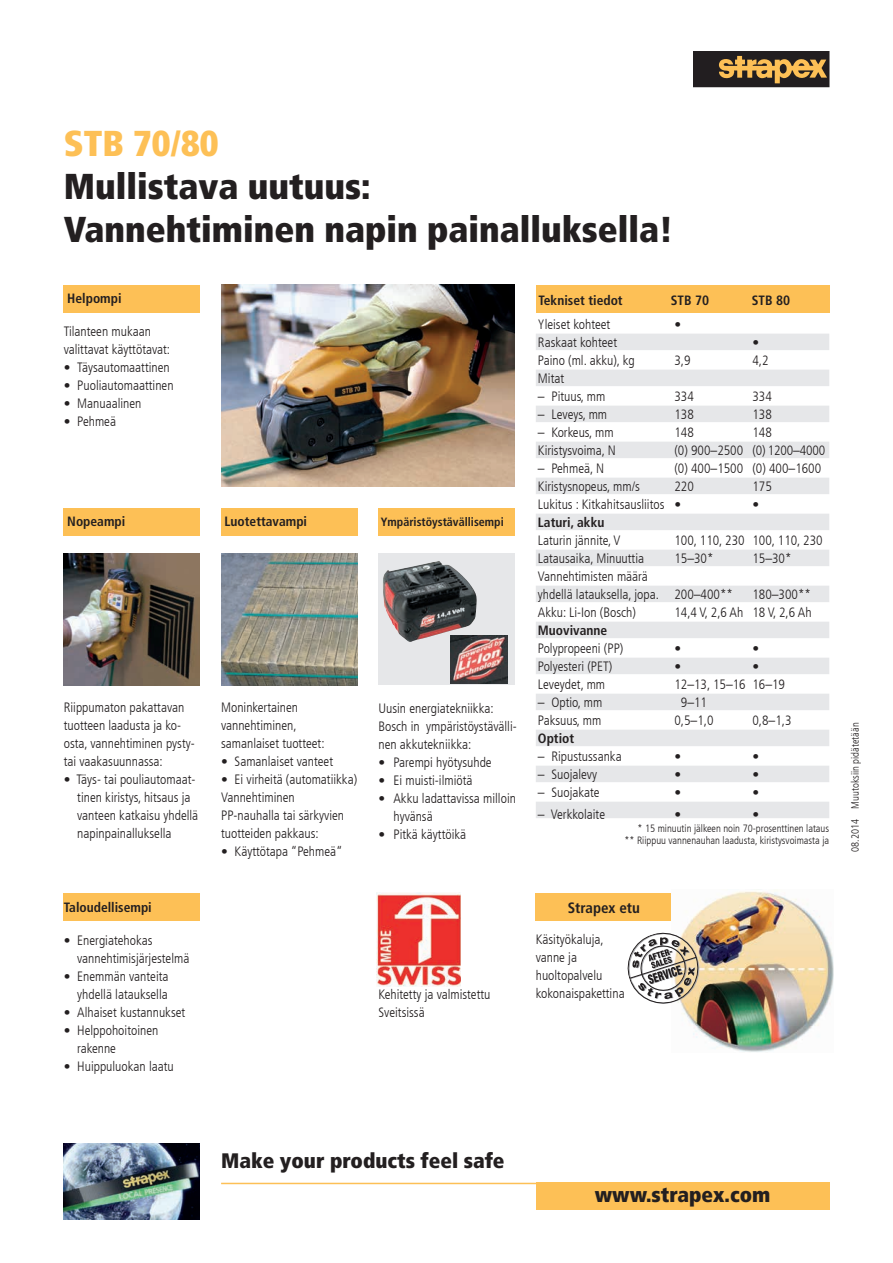
<style>
.page{position:relative;width:893px;height:1263px;background:#fff}
.page>*{position:absolute;margin:0;border:0;box-sizing:border-box;transform-origin:0 0}
.t1{font:900 condensed 36px "Frutiger LT Com";color:#231f20}
.t2{font:900 condensed 36px "Frutiger LT Com";color:#fdc056}
.t3{font:900 condensed 21px "Frutiger LT Com";color:#231f20}
.t4{font:700 condensed 15px "Frutiger LT Com";color:#231f20}
.t5{font:300 condensed 13.5px/18px "Frutiger LT Com";color:#231f20}
.t6{font:700 condensed 13.5px "Frutiger LT Com";color:#231f20}
.t7{font:700 condensed 12px "Frutiger LT Com";color:#231f20}
.t8{font:300 condensed 10.5px "Frutiger LT Com";color:#231f20}
</style>
<div class="page">
<div style="left:693px;top:51px;width:136px;height:36px;background:#221e20"></div>
<svg style="left:719px;top:56px;width:108px;height:27px"></svg>
<img style="left:221px;top:553px;width:136px;height:132px">
<img style="left:221px;top:285px;width:293px;height:202px">
<img style="left:64px;top:553px;width:136px;height:132px">
<div style="left:378px;top:553px;width:136px;height:132px;background:#e6e7e9"></div>
<img style="left:383px;top:561px;width:94px;height:81px">
<img style="left:451px;top:635px;width:56px;height:49px">
<div style="left:536px;top:893px;width:136px;height:28px;background:#fdc056"></div>
<div style="left:536px;top:285px;width:293px;height:28px;background:#fdc056"></div>
<div style="left:64px;top:285px;width:136px;height:28px;background:#fdc056"></div>
<div style="left:64px;top:507px;width:136px;height:28px;background:#fdc056"></div>
<div style="left:221px;top:507px;width:136px;height:28px;background:#fdc056"></div>
<div style="left:378px;top:507px;width:136px;height:28px;background:#fdc056"></div>
<div style="left:64px;top:893px;width:136px;height:28px;background:#fdc056"></div>
<img style="left:682px;top:890px;width:152px;height:162px">
<img style="left:377px;top:893px;width:84px;height:94px">
<img style="left:64px;top:1143px;width:136px;height:77px">
<div style="left:536px;top:1182px;width:293px;height:28px;background:#fdc056"></div>
<hr style="left:221px;top:1183px;width:460px;height:1px;background:#fdc056">
<img style="left:627px;top:924px;width:81px;height:89px">
<div style="left:536px;top:334px;width:293px;height:16px;background:#e6e7e9"></div>
<div style="left:536px;top:370px;width:293px;height:16px;background:#e6e7e9"></div>
<div style="left:536px;top:406px;width:293px;height:16px;background:#e6e7e9"></div>
<div style="left:536px;top:442px;width:293px;height:16px;background:#e6e7e9"></div>
<div style="left:536px;top:478px;width:293px;height:16px;background:#e6e7e9"></div>
<div style="left:536px;top:514px;width:293px;height:16px;background:#e6e7e9"></div>
<div style="left:536px;top:550px;width:293px;height:16px;background:#e6e7e9"></div>
<div style="left:536px;top:586px;width:293px;height:16px;background:#e6e7e9"></div>
<div style="left:536px;top:622px;width:293px;height:16px;background:#e6e7e9"></div>
<div style="left:536px;top:658px;width:293px;height:16px;background:#e6e7e9"></div>
<div style="left:536px;top:694px;width:293px;height:16px;background:#e6e7e9"></div>
<div style="left:536px;top:730px;width:293px;height:16px;background:#e6e7e9"></div>
<div style="left:536px;top:766px;width:293px;height:16px;background:#e6e7e9"></div>
<div style="left:536px;top:802px;width:293px;height:16px;background:#e6e7e9"></div>
<p class="t2" style="left:64px;top:122px;width:156px">STB 70/80</p>
<p class="t1" style="left:64px;top:165px;width:308px">Mullistava uutuus:</p>
<p class="t1" style="left:64px;top:208px;width:611px">Vannehtiminen napin painalluksella!</p>
<p class="t6" style="left:67px;top:291px;width:56px">Helpompi</p>
<p class="t5" style="left:64px;top:322px;width:89px">Tilanteen mukaan</p>
<p class="t5" style="left:64px;top:340px;width:108px">valittavat käyttötavat:</p>
<p class="t5" style="left:64px;top:358px;width:108px">• Täysautomaattinen</p>
<p class="t5" style="left:64px;top:376px;width:111px">• Puoliautomaattinen</p>
<p class="t5" style="left:64px;top:394px;width:79px">• Manuaalinen</p>
<p class="t5" style="left:64px;top:412px;width:54px">• Pehmeä</p>
<p class="t6" style="left:67px;top:514px;width:60px">Nopeampi</p>
<p class="t6" style="left:225px;top:514px;width:84px">Luotettavampi</p>
<p class="t7" style="left:381px;top:515px;width:124px">Ympäristöystävällisempi</p>
<p class="t5" style="left:64px;top:699px;width:133px">Riippumaton pakattavan tuotteen laadusta ja ko&shy;osta, vannehtiminen pysty&shy;tai vaakasuunnassa:</p>
<p class="t5" style="left:77px;top:771px;width:123px;text-indent:-14px">• Täys- tai pouliautomaat&shy;tinen kiristys, hitsaus ja vanteen katkaisu yhdellä napinpainalluksella</p>
<p class="t6" style="left:64px;top:900px;width:90px">Taloudellisempi</p>
<p class="t5" style="left:77px;top:931px;width:114px;text-indent:-14px">• Energiatehokas vannehtimisjärjestelmä</p>
<p class="t5" style="left:64px;top:967px;width:106px;text-align:right">• Enemmän vanteita yhdellä latauksella</p>
<p class="t5" style="left:64px;top:1003px;width:123px">• Alhaiset kustannukset</p>
<p class="t5" style="left:77px;top:1021px;width:83px;text-indent:-14px">• Helppohoitoinen rakenne</p>
<p class="t5" style="left:64px;top:1057px;width:112px">• Huippuluokan laatu</p>
<p class="t5" style="left:221px;top:699px;width:105px">Moninkertainen vannehtiminen, samanlaiset tuotteet:</p>
<p class="t5" style="left:221px;top:753px;width:114px">• Samanlaiset vanteet</p>
<p class="t5" style="left:221px;top:771px;width:138px">• Ei virheitä (automatiikka)</p>
<p class="t5" style="left:221px;top:789px;width:75px">Vannehtiminen</p>
<p class="t5" style="left:221px;top:807px;width:124px">PP-nauhalla tai särkyvien tuotteiden pakkaus:</p>
<p class="t5" style="left:221px;top:843px;width:123px">• Käyttötapa “Pehmeä“</p>
<p class="t5" style="left:378px;top:699px;width:117px">Uusin energiatekniikka:</p>
<p class="t5" style="left:378px;top:717px;width:140px">Bosch in ympäristöystävälli&shy;nen akkutekniikka:</p>
<p class="t5" style="left:378px;top:753px;width:115px">• Parempi hyötysuhde</p>
<p class="t5" style="left:378px;top:771px;width:96px">• Ei muisti-ilmiötä</p>
<p class="t5" style="left:393px;top:789px;width:124px;text-indent:-15px">• Akku ladattavissa milloin hyvänsä</p>
<p class="t5" style="left:378px;top:825px;width:89px">• Pitkä käyttöikä</p>
<p class="t5" style="left:378px;top:985px;width:114px">Kehitetty ja valmistettu<br>Sveitsissä</p>
<p class="t6" style="left:539px;top:292px;width:86px">Tekniset tiedot</p>
<p class="t6" style="left:671px;top:292px;width:40px">STB 70</p>
<p class="t6" style="left:752px;top:292px;width:40px">STB 80</p>
<p class="t5" style="left:538px;top:315px;width:74px">Yleiset kohteet</p>
<p class="t5" style="left:674px;top:315px;width:8px">•</p>
<p class="t5" style="left:538px;top:333px;width:81px">Raskaat kohteet</p>
<p class="t5" style="left:752px;top:333px;width:8px">•</p>
<p class="t5" style="left:538px;top:351px;width:98px">Paino (ml. akku), kg</p>
<p class="t5" style="left:674px;top:351px;width:18px">3,9</p>
<p class="t5" style="left:752px;top:351px;width:18px">4,2</p>
<p class="t5" style="left:538px;top:369px;width:28px">Mitat</p>
<p class="t5" style="left:538px;top:387px;width:69px">– Pituus, mm</p>
<p class="t5" style="left:674px;top:387px;width:21px">334</p>
<p class="t5" style="left:752px;top:387px;width:21px">334</p>
<p class="t5" style="left:538px;top:405px;width:71px">– Leveys, mm</p>
<p class="t5" style="left:674px;top:405px;width:21px">138</p>
<p class="t5" style="left:752px;top:405px;width:21px">138</p>
<p class="t5" style="left:538px;top:423px;width:77px">– Korkeus, mm</p>
<p class="t5" style="left:674px;top:423px;width:21px">148</p>
<p class="t5" style="left:752px;top:423px;width:21px">148</p>
<p class="t5" style="left:538px;top:441px;width:79px">Kiristysvoima, N</p>
<p class="t5" style="left:674px;top:441px;width:152px">(0) 900–2500 (0) 1200–4000</p>
<p class="t5" style="left:538px;top:459px;width:68px">– Pehmeä, N</p>
<p class="t5" style="left:674px;top:459px;width:148px">(0) 400–1500 (0) 400–1600</p>
<p class="t5" style="left:538px;top:477px;width:104px">Kiristysnopeus, mm/s</p>
<p class="t5" style="left:674px;top:477px;width:21px">220</p>
<p class="t5" style="left:752px;top:477px;width:21px">175</p>
<p class="t5" style="left:538px;top:495px;width:145px">Lukitus : Kitkahitsausliitos •</p>
<p class="t5" style="left:752px;top:495px;width:8px">•</p>
<p class="t6" style="left:538px;top:514px;width:68px">Laturi, akku</p>
<p class="t5" style="left:538px;top:531px;width:84px">Laturin jännite, V</p>
<p class="t5" style="left:674px;top:531px;width:150px">100, 110, 230 100, 110, 230</p>
<p class="t5" style="left:538px;top:549px;width:108px">Latausaika, Minuuttia</p>
<p class="t5" style="left:674px;top:549px;width:41px">15–30*</p>
<p class="t5" style="left:752px;top:549px;width:41px">15–30*</p>
<p class="t5" style="left:538px;top:567px;width:111px">Vannehtimisten määrä</p>
<p class="t5" style="left:538px;top:585px;width:197px">yhdellä latauksella, jopa. 200–400**</p>
<p class="t5" style="left:752px;top:585px;width:60px">180–300**</p>
<p class="t5" style="left:538px;top:603px;width:99px">Akku: Li-Ion (Bosch)</p>
<p class="t5" style="left:674px;top:603px;width:139px">14,4 V, 2,6 Ah 18 V, 2,6 Ah</p>
<p class="t6" style="left:538px;top:622px;width:71px">Muovivanne</p>
<p class="t5" style="left:538px;top:639px;width:87px">Polypropeeni (PP)</p>
<p class="t5" style="left:674px;top:639px;width:8px">•</p>
<p class="t5" style="left:752px;top:639px;width:8px">•</p>
<p class="t5" style="left:538px;top:657px;width:76px">Polyesteri (PET)</p>
<p class="t5" style="left:674px;top:657px;width:8px">•</p>
<p class="t5" style="left:752px;top:657px;width:8px">•</p>
<p class="t5" style="left:538px;top:675px;width:69px">Leveydet, mm</p>
<p class="t5" style="left:674px;top:675px;width:112px">12–13, 15–16 16–19</p>
<p class="t5" style="left:538px;top:693px;width:66px">– Optio, mm</p>
<p class="t5" style="left:681px;top:693px;width:28px">9–11</p>
<p class="t5" style="left:538px;top:711px;width:65px">Paksuus, mm</p>
<p class="t5" style="left:674px;top:711px;width:41px">0,5–1,0</p>
<p class="t5" style="left:752px;top:711px;width:41px">0,8–1,3</p>
<p class="t6" style="left:538px;top:730px;width:38px">Optiot</p>
<p class="t5" style="left:538px;top:747px;width:85px">– Ripustussanka</p>
<p class="t5" style="left:674px;top:747px;width:8px">•</p>
<p class="t5" style="left:752px;top:747px;width:8px">•</p>
<p class="t5" style="left:538px;top:765px;width:61px">– Suojalevy</p>
<p class="t5" style="left:674px;top:765px;width:8px">•</p>
<p class="t5" style="left:752px;top:765px;width:8px">•</p>
<p class="t5" style="left:538px;top:783px;width:63px">– Suojakate</p>
<p class="t5" style="left:674px;top:783px;width:8px">•</p>
<p class="t5" style="left:752px;top:783px;width:8px">•</p>
<p class="t5" style="left:538px;top:806px;width:69px">– Verkkolaite</p>
<p class="t5" style="left:674px;top:806px;width:8px">•</p>
<p class="t5" style="left:752px;top:806px;width:8px">•</p>
<p class="t8" style="left:637px;top:822px;width:193px">* 15 minuutin jälkeen noin 70-prosenttinen lataus</p>
<p class="t8" style="left:624px;top:835px;width:206px">** Riippuu vannenauhan laadusta, kiristysvoimasta ja</p>
<p class="t4" style="left:568px;top:898px;width:74px">Strapex etu</p>
<p class="t5" style="left:536px;top:931px;width:69px">Käsityökaluja,</p>
<p class="t5" style="left:536px;top:949px;width:43px">vanne ja</p>
<p class="t5" style="left:536px;top:967px;width:68px">huoltopalvelu</p>
<p class="t5" style="left:536px;top:985px;width:90px">kokonaispakettina</p>
<p class="t8" style="left:849px;top:852px;width:131px;rotate:-90deg">08.2014 Muutoksiin pidätetään</p>
<p class="t3" style="left:221px;top:1148px;width:285px">Make your products feel safe</p>
<p class="t3" style="left:595px;top:1182px;width:177px">www.strapex.com</p>
</div>
